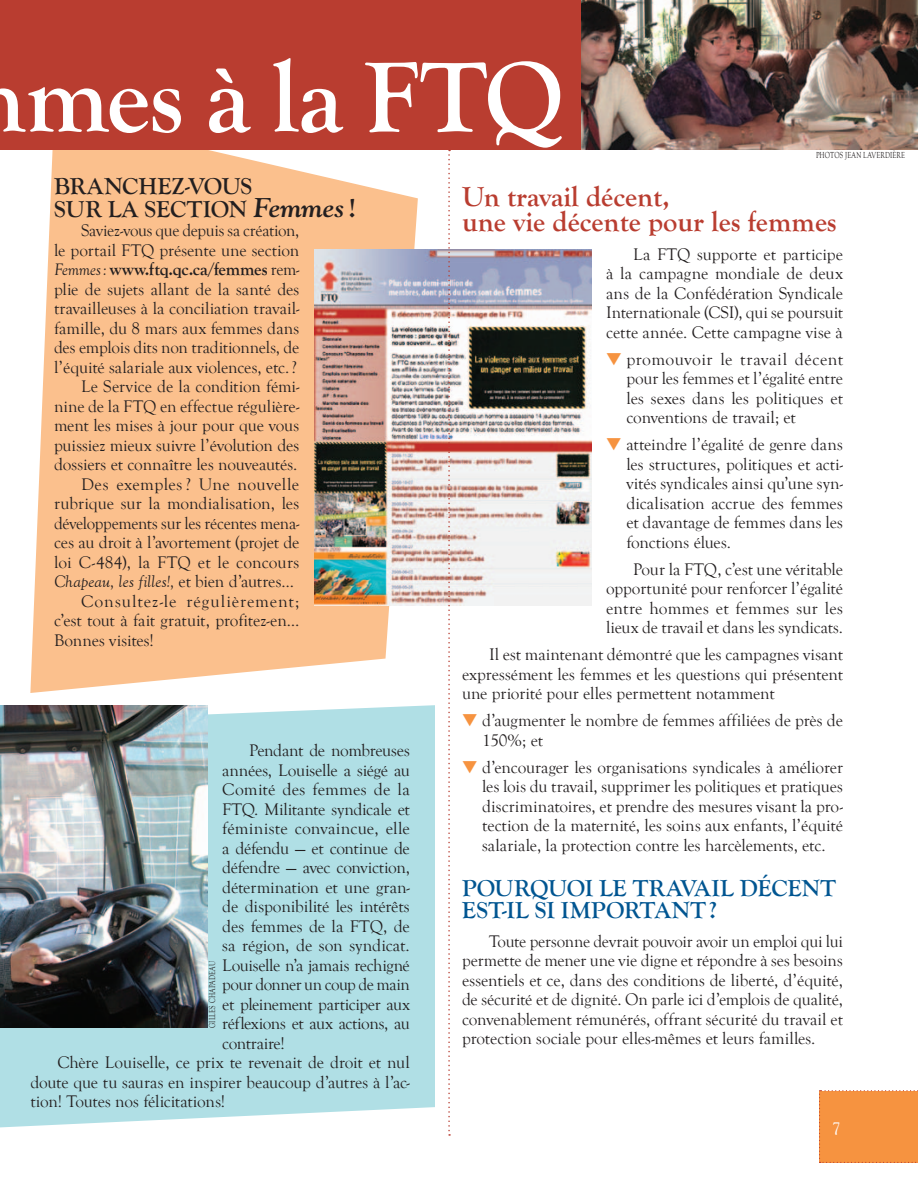
<style>
.page{position:relative;width:918px;height:1188px;background:#fff}
.page>*{position:absolute;margin:0;border:0;box-sizing:border-box;transform-origin:0 0}
.t1{font:700 103.5px "Goudy Old Style T";color:#fff}
.t2{font:700 28.5px/25.5px "Goudy Old Style T";color:#b93d30}
.t3{font:700 24px/22.5px "Goudy Old Style T";color:#015591}
.t4{font:700 24px/22.5px "Goudy Old Style T";letter-spacing:.005em;color:#231f20}
.t5{font:700 18px "Goudy Old Style T";color:#231f20}
.t6{font:17.25px/19.5px "Goudy Old Style T";color:#231f20;text-align:justify}
.t7{font:17.25px "Goudy Old Style T";letter-spacing:-.02em;color:#231f20}
.t8{font:17.25px "Goudy Old Style T";letter-spacing:-.025em;color:#231f20}
.t9{font:17.25px "Goudy Old Style T";letter-spacing:-.03em;color:#231f20}
.t10{font:italic 17.25px "Goudy Old Style T";letter-spacing:.005em;color:#231f20}
.t11{font:17.25px "Goudy Old Style T";letter-spacing:.055em;color:#231f20}
.t12{font:17.25px "Goudy Old Style T";letter-spacing:.02em;color:#231f20}
.t13{font:17.25px "Goudy Old Style T";color:#fff}
.t14{font:9px "Goudy Old Style T";letter-spacing:.035em;color:#231f20;scale:.75 1}
.s1{font-family:"Goudy";font-style:italic;font-size:27px}
.s2{font-size:27px}
.s3{font-family:"Goudy Old Sty T";font-weight:400;font-style:italic;font-size:17.25px}
.s4{font-weight:400;font-size:17.25px}
.s5{font-style:normal}
.s6{color:#f69340}
</style>
<div class="page">
<div style="left:819px;top:1090px;width:99px;height:73px;background:#f69340"></div>
<svg style="left:30px;top:150px;width:388px;height:543px;background:#fbc79a"></svg>
<div style="left:0;top:705px;width:435px;height:422px;background:#b0dfe5"></div>
<div style="left:0;top:0;width:582px;height:150px;background:#b93d30"></div>
<img style="left:0;top:705px;width:207px;height:323px">
<img style="left:314px;top:249px;width:277px;height:356px">
<svg style="left:448px;top:150px;width:2px;height:986px"></svg>
<img style="left:582px;top:0;width:336px;height:150px">
<h1 class="t1" style="left:25px;top:40px;width:540px">mes à la FTQ</h1>
<p class="t14" style="left:816px;top:150px;width:120px">photos Jean Laverdière</p>
<h3 class="t4" style="left:54px;top:175px;width:304px">Branchez-vous<br>sur la section <span class="s1">Femmes</span><span class="s2">!</span></h3>
<p class="t6" style="left:54px;top:221px;width:247px;text-align:right">Saviez-vous que depuis sa création,<br>le portail FTQ présente une section</p>
<p class="t5" style="left:54px;top:259px;width:247px"><span class="s3">Femmes:</span> www.ftq.qc.ca/femmes <span class="s4">rem-</span></p>
<p class="t6" style="left:54px;top:280px;width:247px">plie de sujets allant de la santé des</p>
<p class="t6" style="left:54px;top:299px;width:247px">travailleuses à la conciliation travail-</p>
<p class="t6" style="left:54px;top:319px;width:247px">famille, du 8 mars aux femmes dans</p>
<p class="t6" style="left:54px;top:338px;width:247px">des emplois dits non traditionnels, de</p>
<p class="t6" style="left:54px;top:358px;width:244px">l’équité salariale aux violences, etc.?</p>
<p class="t6" style="left:81px;top:377px;width:220px">Le Service de la condition fémi-</p>
<p class="t6" style="left:54px;top:397px;width:247px">nine de la FTQ en effectue régulière-</p>
<p class="t6" style="left:54px;top:416px;width:247px">ment les mises à jour pour que vous</p>
<p class="t6" style="left:54px;top:436px;width:247px">puissiez mieux suivre l’évolution des</p>
<p class="t6" style="left:54px;top:455px;width:245px">dossiers et connaître les nouveautés.</p>
<p class="t12" style="left:81px;top:474px;width:220px">Des exemples ? Une nouvelle</p>
<p class="t6" style="left:54px;top:494px;width:247px">rubrique sur la mondialisation, les</p>
<p class="t6" style="left:54px;top:514px;width:247px">développements sur les récentes mena-</p>
<p class="t6" style="left:54px;top:533px;width:247px">ces au droit à l’avortement (projet de</p>
<p class="t6" style="left:54px;top:553px;width:247px">loi C-484), la FTQ et le concours</p>
<p class="t10" style="left:54px;top:572px;width:241px">Chapeau, les filles!, <span class="s5">et bien d’autres…</span></p>
<p class="t11" style="left:81px;top:591px;width:220px">Consultez-le régulièrement;</p>
<p class="t6" style="left:54px;top:611px;width:247px">c’est tout à fait gratuit, profitez-en…</p>
<p class="t6" style="left:54px;top:631px;width:101px">Bonnes visites!</p>
<p class="t9" style="left:249px;top:741px;width:162px">Pendant de nombreuses</p>
<p class="t6" style="left:222px;top:761px;width:189px">années, Louiselle a siégé au</p>
<p class="t6" style="left:222px;top:780px;width:189px">Comité des femmes de la</p>
<p class="t6" style="left:222px;top:800px;width:189px">FTQ. Militante syndicale et</p>
<p class="t6" style="left:222px;top:819px;width:189px">féministe convaincue, elle</p>
<p class="t8" style="left:222px;top:839px;width:189px">a défendu — et continue de</p>
<p class="t7" style="left:222px;top:858px;width:189px">défendre — avec conviction,</p>
<p class="t6" style="left:222px;top:878px;width:189px">détermination et une gran-</p>
<p class="t6" style="left:222px;top:897px;width:189px">de disponibilité les intérêts</p>
<p class="t6" style="left:222px;top:917px;width:189px">des femmes de la FTQ, de</p>
<p class="t6" style="left:222px;top:936px;width:189px">sa région, de son syndicat.</p>
<p class="t8" style="left:222px;top:956px;width:189px">Louiselle n’a jamais rechigné</p>
<p class="t9" style="left:222px;top:975px;width:189px">pour donner un coup de main</p>
<p class="t7" style="left:222px;top:995px;width:189px">et pleinement participer aux</p>
<p class="t6" style="left:222px;top:1014px;width:189px">réflexions et aux actions, au</p>
<p class="t6" style="left:222px;top:1034px;width:64px">contraire!</p>
<p class="t6" style="left:57px;top:1053px;width:354px">Chère Louiselle, ce prix te revenait de droit et nul</p>
<p class="t6" style="left:30px;top:1073px;width:381px">doute que tu sauras en inspirer beaucoup d’autres à l’ac-</p>
<p class="t6" style="left:30px;top:1092px;width:196px">tion! Toutes nos félicitations!</p>
<p class="t14" style="left:207px;top:1028px;width:88px;rotate:-90deg">Gilles Chapadeau</p>
<h2 class="t2" style="left:462px;top:184px;width:376px">Un travail décent,<br>une vie décente pour les femmes</h2>
<p class="t6" style="left:606px;top:245px;width:238px;text-indent:27px">La FTQ supporte et participe à la campagne mondiale de deux ans de la Confédération Syndicale Internationale (CSI), qui se poursuit cette année. Cette campagne vise à</p>
<p class="t6" style="left:626px;top:350px;width:218px;text-indent:-20px"><span class="s6">▼</span> promouvoir le travail décent pour les femmes et l’égalité entre les sexes dans les politiques et conventions de travail; et</p>
<p class="t6" style="left:626px;top:435px;width:218px;text-indent:-20px"><span class="s6">▼</span> atteindre l’égalité de genre dans les structures, politiques et acti&shy;vités syndicales ainsi qu’une syn&shy;dicalisation accrue des femmes et davantage de femmes dans les fonctions élues.</p>
<p class="t6" style="left:606px;top:560px;width:238px;text-indent:27px">Pour la FTQ, c’est une véritable opportunité pour renforcer l’égalité entre hommes et femmes sur les lieux de travail et dans les syndicats.</p>
<p class="t6" style="left:462px;top:645px;width:383px;text-indent:27px">Il est maintenant démontré que les campagnes visant expressément les femmes et les questions qui présentent une priorité pour elles permettent notamment</p>
<p class="t6" style="left:482px;top:711px;width:362px;text-indent:-20px"><span class="s6">▼</span> d’augmenter le nombre de femmes affiliées de près de<br>150%; et</p>
<p class="t6" style="left:482px;top:758px;width:362px;text-indent:-20px"><span class="s6">▼</span> d’encourager les organisations syndicales à améliorer les lois du travail, supprimer les politiques et pratiques discriminatoires, et prendre des mesures visant la pro&shy;tection de la maternité, les soins aux enfants, l’équité salariale, la protection contre les harcèlements, etc.</p>
<h3 class="t3" style="left:462px;top:877px;width:375px">Pourquoi le travail décent est-il si important?</h3>
<p class="t6" style="left:462px;top:932px;width:382px;text-indent:27px">Toute personne devrait pouvoir avoir un emploi qui lui permette de mener une vie digne et répondre à ses besoins essentiels et ce, dans des conditions de liberté, d’équité, de sécurité et de dignité. On parle ici d’emplois de qualité, convenablement rémunérés, offrant sécurité du travail et protection sociale pour elles-mêmes et leurs familles.</p>
<p class="t13" style="left:832px;top:1119px;width:10px">7</p>
</div>
